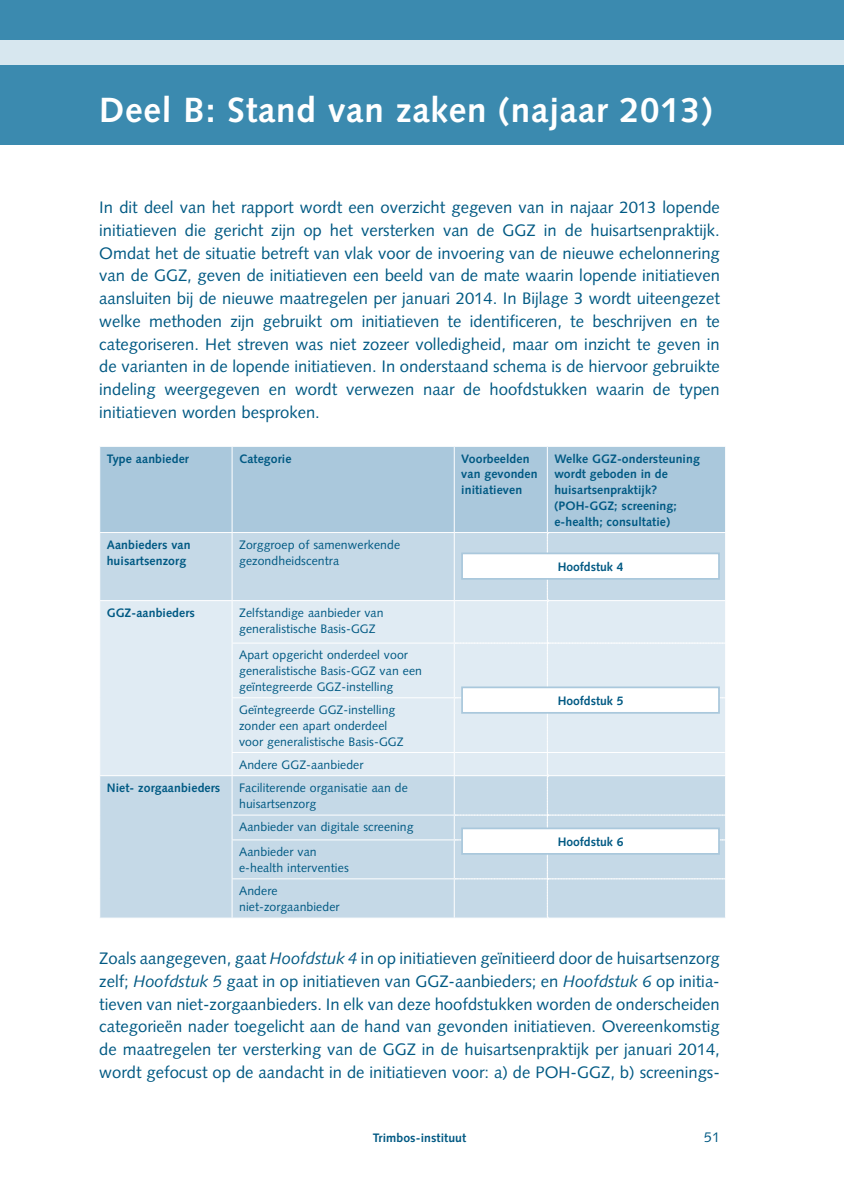
<style>
.page{position:relative;width:844px;height:1191px;background:#fff}
.page>*{position:absolute;margin:0;border:0;box-sizing:border-box;transform-origin:0 0}
.t1{font:700 35px "Syntax LT Std";letter-spacing:.02em;color:#fff}
.t2{font:16.62px/22.8px "Syntax LT Std";color:#005983;text-align:justify}
.t3{font:14px "Syntax LT Std";color:#005983}
.t4{font:12.25px/15.8px "Syntax LT Std";letter-spacing:.005em;color:#005983}
.t5{font:700 12.25px/15.8px "Syntax LT Std";letter-spacing:.005em;color:#005983}
.s1{font-style:italic}
</style>
<div class="page">
<div style="left:0;top:0;width:843px;height:145px;background:#3b8aaf"></div>
<div style="left:0;top:40px;width:843px;height:24px;background:#d7e7ef"></div>
<div style="left:100px;top:447px;width:625px;height:85px;background:#aac8dc"></div>
<div style="left:100px;top:533px;width:353px;height:384px;background:#c5d9e7"></div>
<div style="left:100px;top:601px;width:353px;height:174px;background:#e0ebf3"></div>
<hr style="left:231px;top:447px;width:1px;height:85px;background:#fff">
<hr style="left:453px;top:447px;width:1px;height:85px;background:#fff">
<hr style="left:546px;top:447px;width:1px;height:85px;background:#fff">
<hr style="left:231px;top:533px;width:1px;height:67px;background:#fff">
<hr style="left:99px;top:600px;width:133px;height:1px;background:#fff">
<hr style="left:232px;top:600px;width:222px;height:1px;background:#fff">
<hr style="left:231px;top:601px;width:1px;height:41px;background:#fff">
<hr style="left:231px;top:642px;width:223px;height:1px;background:#fff">
<hr style="left:231px;top:643px;width:1px;height:54px;background:#fff">
<hr style="left:231px;top:697px;width:223px;height:1px;background:#fff">
<hr style="left:231px;top:698px;width:1px;height:54px;background:#fff">
<hr style="left:231px;top:752px;width:223px;height:1px;background:#fff">
<svg style="left:231px;top:753px;width:1px;height:22px"></svg>
<hr style="left:99px;top:775px;width:133px;height:1px;background:#fff">
<hr style="left:232px;top:775px;width:222px;height:1px;background:#fff">
<hr style="left:231px;top:776px;width:1px;height:38px;background:#fff">
<hr style="left:231px;top:814px;width:223px;height:1px;background:#fff">
<svg style="left:231px;top:815px;width:1px;height:24px"></svg>
<hr style="left:231px;top:839px;width:223px;height:1px;background:#fff">
<hr style="left:231px;top:840px;width:1px;height:38px;background:#fff">
<hr style="left:231px;top:878px;width:223px;height:1px;background:#fff">
<hr style="left:231px;top:879px;width:1px;height:38px;background:#fff">
<svg style="left:453px;top:533px;width:272px;height:384px;background:#d3e2ed"></svg>
<div style="left:462px;top:553px;width:256px;height:26px;background:#fff"></div>
<div style="left:461px;top:552px;width:258px;height:28px;border:2px solid #aac8dc"></div>
<div style="left:462px;top:687px;width:256px;height:26px;background:#fff"></div>
<div style="left:461px;top:686px;width:258px;height:27px;border:2px solid #aac8dc"></div>
<div style="left:462px;top:828px;width:256px;height:26px;background:#fff"></div>
<div style="left:461px;top:827px;width:258px;height:27px;border:2px solid #aac8dc"></div>
<p class="t1" style="left:99px;top:90px;width:614px">Deel B: Stand van zaken (najaar 2013)</p>
<p class="t2" style="left:99px;top:196px;width:622px">In dit deel van het rapport wordt een overzicht gegeven van in najaar 2013 lopende initiatieven die gericht zijn op het versterken van de GGZ in de huisartsenpraktijk.<br>Omdat het de situatie betreft van vlak voor de invoering van de nieuwe echelonnering van de GGZ, geven de initiatieven een beeld van de mate waarin lopende initiatieven aansluiten bij de nieuwe maatregelen per januari 2014. In Bijlage 3 wordt uiteengezet welke methoden zijn gebruikt om initiatieven te identificeren, te beschrijven en te categoriseren. Het streven was niet zozeer volledigheid, maar om inzicht te geven in de varianten in de lopende initiatieven. In onderstaand schema is de hiervoor gebruikte indeling weergegeven en wordt verwezen naar de hoofdstukken waarin de typen initiatieven worden besproken.</p>
<p class="t5" style="left:107px;top:450px;width:84px">Type aanbieder</p>
<p class="t5" style="left:239px;top:450px;width:54px">Categorie</p>
<p class="t5" style="left:461px;top:450px;width:78px">Voorbeelden van gevonden initiatieven</p>
<p class="t5" style="left:554px;top:450px;width:147px">Welke GGZ-ondersteuning wordt geboden in de huisartsenpraktijk? (POH-GGZ; screening; e-health; consultatie)</p>
<p class="t5" style="left:107px;top:537px;width:85px">Aanbieders van huisartsenzorg</p>
<p class="t4" style="left:239px;top:536px;width:163px">Zorggroep of samenwerkende gezondheidscentra</p>
<p class="t5" style="left:557px;top:559px;width:67px">Hoofdstuk 4</p>
<p class="t5" style="left:107px;top:605px;width:90px">GGZ-aanbieders</p>
<p class="t4" style="left:239px;top:605px;width:146px">Zelfstandige aanbieder van generalistische Basis-GGZ</p>
<p class="t4" style="left:239px;top:647px;width:184px">Apart opgericht onderdeel voor generalistische Basis-GGZ van een geïntegreerde GGZ-instelling</p>
<p class="t4" style="left:239px;top:702px;width:166px">Geïntegreerde GGZ-instelling zonder een apart onderdeel voor generalistische Basis-GGZ</p>
<p class="t4" style="left:239px;top:756px;width:126px">Andere GGZ-aanbieder</p>
<p class="t5" style="left:107px;top:780px;width:115px">Niet- zorgaanbieders</p>
<p class="t4" style="left:239px;top:780px;width:170px">Faciliterende organisatie aan de huisartsenzorg</p>
<p class="t4" style="left:239px;top:814px;width:176px;line-height:24.8px">Aanbieder van digitale screening<br>Aanbieder van</p>
<p class="t4" style="left:239px;top:856px;width:111px;line-height:23.3px">e-health interventies<br>Andere</p>
<p class="t4" style="left:239px;top:898px;width:102px">niet-zorgaanbieder</p>
<p class="t2" style="left:99px;top:947px;width:622px">Zoals aangegeven, gaat <span class="s1">Hoofdstuk 4</span> in op initiatieven geïnitieerd door de huisartsenzorg zelf; <span class="s1">Hoofdstuk 5</span> gaat in op initiatieven van GGZ-aanbieders; en <span class="s1">Hoofdstuk 6</span> op initia&shy;tieven van niet-zorgaanbieders. In elk van deze hoofdstukken worden de onderscheiden categorieën nader toegelicht aan de hand van gevonden initiatieven. Overeenkomstig de maatregelen ter versterking van de GGZ in de huisartsenpraktijk per januari 2014, wordt gefocust op de aandacht in de initiatieven voor: a) de POH-GGZ, b) screenings-</p>
<p class="t5" style="left:557px;top:692px;width:67px">Hoofdstuk 5</p>
<p class="t5" style="left:557px;top:833px;width:67px">Hoofdstuk 6</p>
<p class="t5" style="left:372px;top:1130px;width:95px">Trimbos-instituut</p>
<p class="t3" style="left:704px;top:1129px;width:17px">51</p>
</div>
